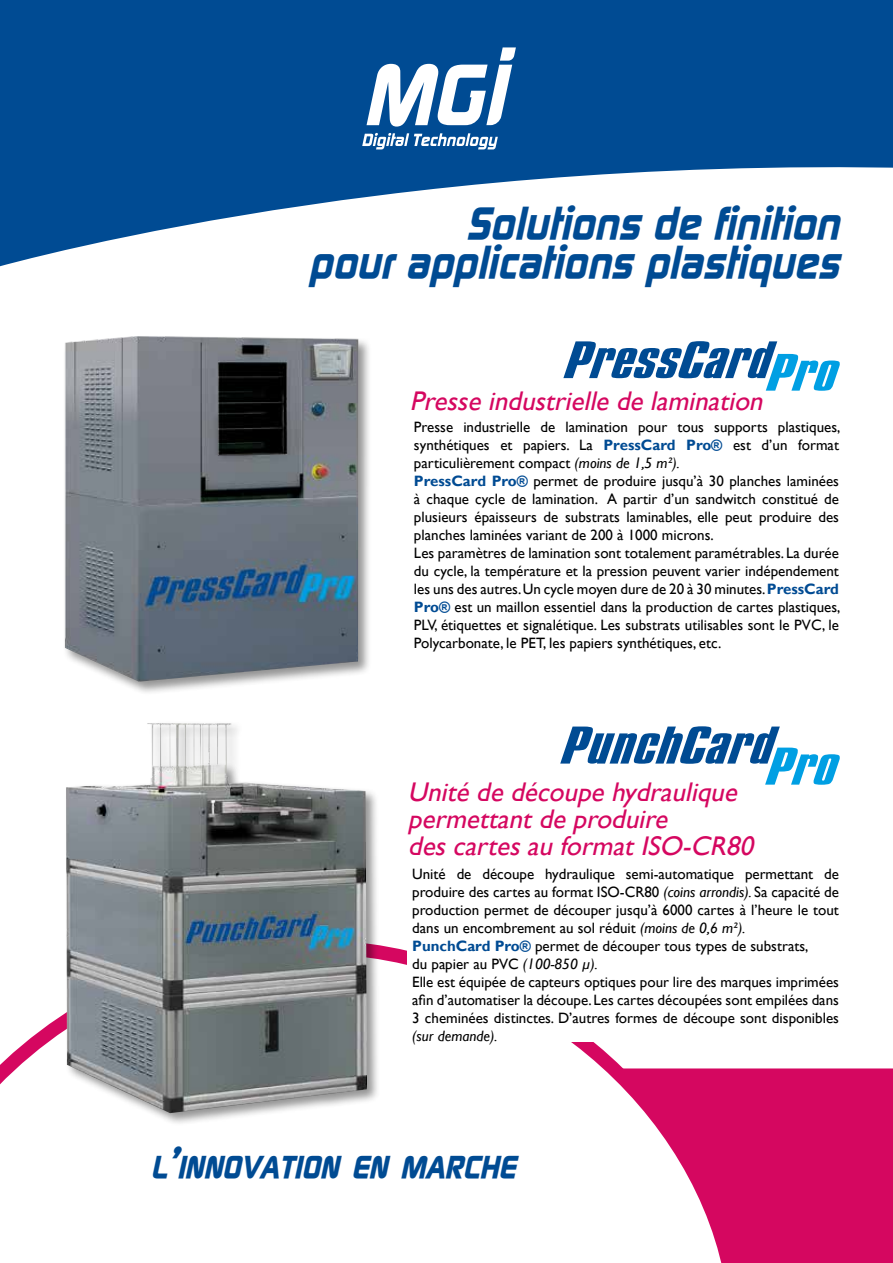
<style>
.page{position:relative;width:893px;height:1263px;background:#fff}
.page>*{position:absolute;margin:0;border:0;box-sizing:border-box;transform-origin:0 0}
.t1{font:italic 700 45px/39px "Continuum";color:#004b93;text-align:right}
.t2{font:italic 700 31.5px "Continuum";color:#004b93}
.t3{font:italic 27px/27px "Gill Sans";color:#d50760}
.t4{font:15px/18px "Gill Sans";color:#000}
.t5{font:italic 15px "Gill Sans";color:#000}
.s1{font-weight:700;color:#004b93}
.s2{font-style:italic}
.s3{font-size:45px}
</style>
<div class="page">
<svg style="left:0;top:0;width:893px;height:267px;fill:#004b93"></svg>
<div style="left:749px;top:1068px;width:144px;height:195px;background:#d50760"></div>
<svg style="left:0;top:945px;width:749px;height:318px"></svg>
<svg style="left:563px;top:341px;width:277px;height:50px"></svg>
<div style="left:64px;top:721px;width:317px;height:405px;background:#000;opacity:.42"></div>
<img style="left:66px;top:723px;width:301px;height:390px">
<svg style="left:560px;top:726px;width:280px;height:59px"></svg>
<div style="left:63px;top:334px;width:309px;height:361px;background:#000;opacity:.42"></div>
<img style="left:65px;top:336px;width:293px;height:346px">
<svg style="left:367px;top:47px;width:149px;height:80px"></svg>
<svg style="left:362px;top:133px;width:136px;height:16px"></svg>
<div style="left:408px;top:868px;width:431px;height:174px;background:#fff"></div>
<h1 class="t1" style="left:309px;top:201px;width:544px">Solutionsde finition pourapplicationsplastiques</h1>
<h3 class="t3" style="left:410px;top:388px;width:361px">Presse industrielle de lamination</h3>
<p class="t4" style="left:414px;top:418px;width:428px">Presse industrielle de lamination pour tous supports plastiques, synthétiques et papiers. La <span class="s1">PressCard Pro®</span> est d’un format particulièrement compact <span class="s2">(moins de 1,5 m²).<br></span><span class="s1">PressCard Pro®</span> permet de produire jusqu’à 30 planches laminées à chaque cycle de lamination. A partir d’un sandwitch constitué de plusieurs épaisseurs de substrats laminables, elle peut produire des planches laminées variant de 200 à 1000 microns.<br>Les paramètres de lamination sont totalement paramétrables. La durée du cycle, la température et la pression peuvent varier indépendement les uns des autres. Un cycle moyen dure de 20 à 30 minutes. <span class="s1">PressCard Pro®</span> est un maillon essentiel dans la production de cartes plastiques, PLV, étiquettes et signalétique. Les substrats utilisables sont le PVC, le Polycarbonate, le PET, les papiers synthétiques, etc.</p>
<h3 class="t3" style="left:408px;top:779px;width:353px">Unité de découpe hydraulique permettantde produire descartesau formatISO-CR80</h3>
<p class="t4" style="left:412px;top:865px;width:428px">Unité de découpe hydraulique semi-automatique permettant de produire des cartes au format ISO-CR80 <span class="s2">(coins arrondis).</span> Sa capacité de production permet de découper jusqu’à 6000 cartes à l’heure le tout dans un encombrement au sol réduit <span class="s2">(moins de 0,6 m²).<br></span><span class="s1">PunchCard Pro®</span> permet de découper tous types de substrats,<br>du papier au PVC <span class="s2">(100-850 µ).<br></span>Elle est équipée de capteurs optiques pour lire des marques imprimées afin d’automatiser la découpe. Les cartes découpées sont empilées dans 3 cheminées distinctes. D’autres formes de découpe sont disponibles</p>
<p class="t5" style="left:412px;top:1027px;width:87px">(sur demande).</p>
<h2 class="t2" style="left:151px;top:1146px;width:375px">L<span class="s3">’</span>INNOVATION EN MARCHE</h2>
</div>
